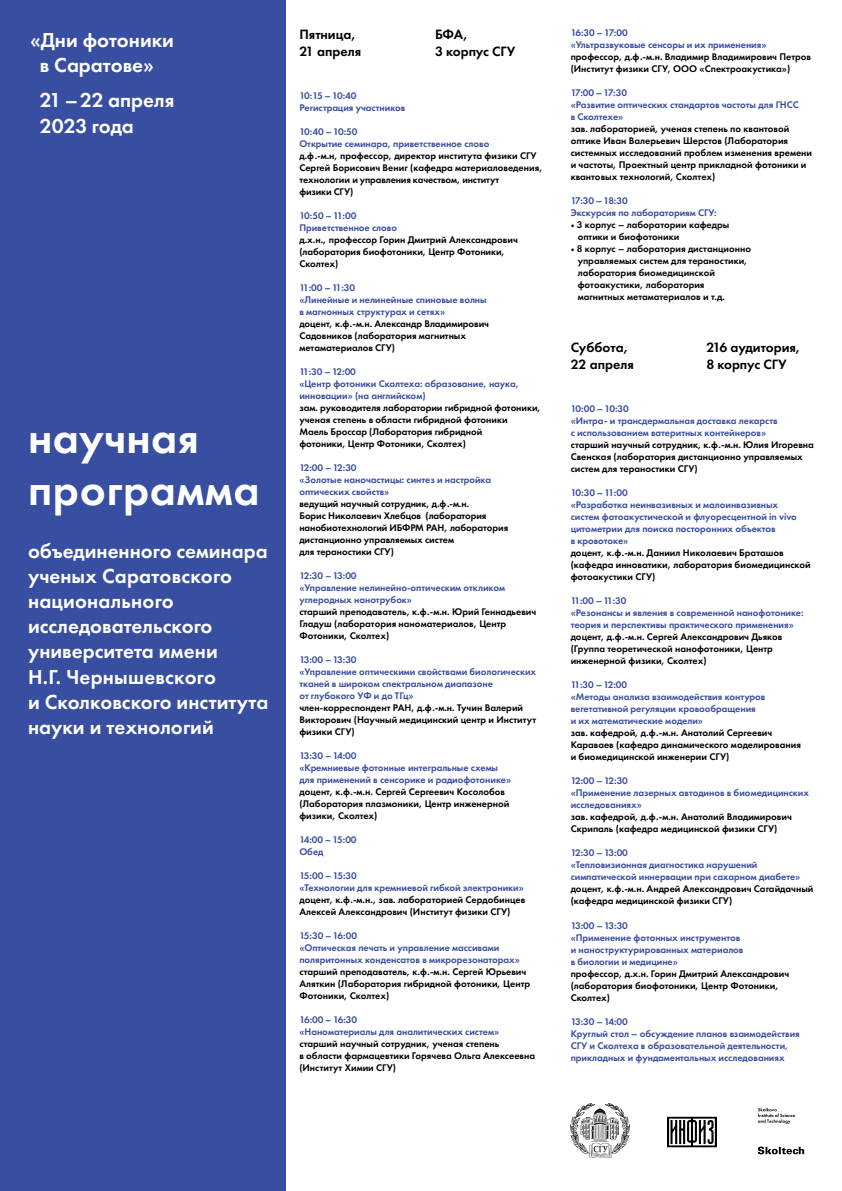
<style>
.page{position:relative;width:842px;height:1191px;background:#fff}
.page>*{position:absolute;margin:0;border:0;box-sizing:border-box;transform-origin:0 0}
.t1{font:600 46px/52px "Futura PT";letter-spacing:.015em;color:#fff}
.t2{font:600 21px/25.2px "Futura PT";color:#fff}
.t3{font:600 14px/16.8px "Futura PT";letter-spacing:-.005em;color:#000001}
.t4{font:600 10px/12px "Futura PT";color:#000001}
.t5{font:600 10px/12px "Futura PT";letter-spacing:-.005em;color:#384ea1}
.t6{font:600 10px/12px "Futura PT";color:#040503}
.s1{font-family:"Minion Pro";font-weight:400}
</style>
<div class="page">
<div style="left:0;top:0;width:285px;height:1191px;background:#384ea1"></div>
<img style="left:571px;top:1103px;width:58px;height:54px">
<img style="left:667px;top:1116px;width:50px;height:32px">
<img style="left:757px;top:1107px;width:48px;height:48px">
<h2 class="t2" style="left:30px;top:27px;width:145px;text-align:center">«Дни фотоники в Саратове»</h2>
<h2 class="t2" style="left:40px;top:87px;width:136px">21 – 22 апреля<br>2023 года</h2>
<h1 class="t1" style="left:28px;top:411px;width:233px">научная программа</h1>
<h2 class="t2" style="left:28px;top:538px;width:242px">объединенного семинара ученых Саратовского национального исследовательского университета имени<br>Н.Г. Чернышевского<br>и Сколковского института науки и технологий</h2>
<h3 class="t3" style="left:299px;top:26px;width:63px">Пятница,<br>21 апреля</h3>
<h3 class="t3" style="left:435px;top:26px;width:82px">БФА,<br>3 корпус СГУ</h3>
<p class="t5" style="left:299px;top:89px;width:108px">10:15 – 10:40<br>Регистрация участников</p>
<p class="t5" style="left:299px;top:125px;width:191px">10:40 – 10:50<br>Открытие семинара, приветственное слово</p>
<p class="t4" style="left:299px;top:149px;width:245px">д.ф.-м.н, профессор, директор института физики СГУ Сергей Борисович Вениг (кафедра материаловедения, технологии и управления качеством, институт<br>физики СГУ)</p>
<p class="t5" style="left:299px;top:209px;width:99px">10:50 – 11:00<br>Приветственное слово</p>
<p class="t4" style="left:299px;top:233px;width:220px">д.х.н., профессор Горин Дмитрий Александрович (лаборатория биофотоники, Центр Фотоники,<br>Сколтех)</p>
<p class="t5" style="left:299px;top:281px;width:189px">11:00 – 11:30<br>«Линейные и нелинейные спиновые волны в магнонных структурах и сетях»</p>
<p class="t4" style="left:299px;top:317px;width:191px">доцент, к.ф.-м.н. Александр Владимирович<br>Садовников (лаборатория магнитных метаматериалов СГУ)</p>
<p class="t5" style="left:299px;top:365px;width:221px">11:30 – 12:00<br>«Центр фотоники Сколтеха: образование, наука, инновации» (на английском)</p>
<p class="t4" style="left:299px;top:401px;width:243px">зам. руководителя лаборатории гибридной фотоники, ученая степень в области гибридной фотоники<br>Маель Броссар (Лаборатория гибридной<br>фотоники, Центр Фотоники, Сколтех)</p>
<p class="t5" style="left:299px;top:461px;width:193px">12:00 – 12:30<br>«Золотые наночастицы: синтез и настройка оптических свойств»</p>
<p class="t4" style="left:299px;top:497px;width:210px">ведущий научный сотрудник, д.ф.-м.н.<br>Борис Николаевич Хлебцов (лаборатория нанобиотехнологий ИБФРМ РАН, лаборатория дистанционно управляемых систем<br>для тераностики СГУ)</p>
<p class="t5" style="left:299px;top:569px;width:207px">12:30 – 13:00<br>«Управление нелинейно-оптическим откликом углеродных нанотрубок»</p>
<p class="t4" style="left:299px;top:605px;width:238px">cтарший преподаватель, к.ф.-м.н. Юрий Геннадьевич<br>Гладуш (лаборатория наноматериалов, Центр<br>Фотоники, Сколтех)</p>
<p class="t5" style="left:299px;top:653px;width:238px">13:00 – 13:30<br>«Управление оптическими свойствами биологических тканей в широком спектральном диапазоне<br>от глубокого УФ и до ТГц»</p>
<p class="t4" style="left:299px;top:701px;width:238px">член-корреспондент РАН, д.ф.-м.н. Тучин Валерий<br>Викторович (Научный медицинский центр и Институт физики СГУ)</p>
<p class="t5" style="left:299px;top:749px;width:213px">13:30 – 14:00<br>«Кремниевые фотонные интегральные схемы для применений в сенсорике и радиофотонике»</p>
<p class="t4" style="left:299px;top:785px;width:212px">доцент, к.ф.-м.н. Сергей Сергеевич Косолобов (Лаборатория плазмоники, Центр инженерной физики, Сколтех)</p>
<p class="t5" style="left:299px;top:833px;width:59px">14:00 – 15:00<br>Обед</p>
<p class="t5" style="left:299px;top:869px;width:226px">15:00 – 15:30<br>«Технологии для кремниевой гибкой электроники»</p>
<p class="t4" style="left:299px;top:893px;width:227px">доцент, к.ф.-м.н., зав. лабораторией Сердобинцев<br>Алексей Александрович (Институт физики СГУ)</p>
<p class="t5" style="left:299px;top:929px;width:222px">15:30 – 16:00<br>«Оптическая печать и управление массивами поляритонных конденсатов в микрорезонаторах»</p>
<p class="t4" style="left:299px;top:965px;width:232px">старший преподаватель, к.ф.-м.н. Сергей Юрьевич<br>Аляткин (Лаборатория гибридной фотоники, Центр<br>Фотоники, Сколтех)</p>
<p class="t5" style="left:299px;top:1013px;width:201px">16:00 – 16:30<br>«Наноматериалы для аналитических систем»</p>
<p class="t4" style="left:299px;top:1037px;width:237px">старший научный сотрудник, ученая степень<br>в области фармацевтики Горячева Ольга Алексеевна (Институт Химии СГУ)</p>
<p class="t5" style="left:571px;top:26px;width:197px">16:30 – 17:00<br>«Ультразвуковые сенсоры и их применения»</p>
<p class="t4" style="left:571px;top:50px;width:242px">профессор, д.ф.-м.н. Владимир Владимирович Петров (Институт физики СГУ, ООО «Спектроакустика»)</p>
<p class="t5" style="left:571px;top:86px;width:230px">17:00 – 17:30<br>«Развитие оптических стандартов частоты для ГНСС в Сколтехе»</p>
<p class="t4" style="left:571px;top:122px;width:243px">зав. лабораторией, ученая степень по квантовой оптике Иван Валерьевич Шерстов (Лаборатория системных исследований проблем изменения времени и частоты, Проектный центр прикладной фотоники и квантовых технологий, Сколтех)</p>
<p class="t5" style="left:571px;top:194px;width:148px">17:30 – 18:30<br>Экскурсия по лабораториям СГУ:</p>
<p class="t6" style="left:578px;top:218px;width:153px;text-indent:-7px"><span class="s1">•</span> 3 корпус – лаборатории кафедры оптики и биофотоники</p>
<p class="t6" style="left:578px;top:242px;width:175px;text-indent:-7px"><span class="s1">•</span> 8 корпус – лаборатория дистанционно управляемых систем для тераностики, лаборатория биомедицинской фотоакустики, лаборатория магнитных метаматериалов и т.д.</p>
<h3 class="t3" style="left:571px;top:339px;width:65px">Суббота,<br>22 апреля</h3>
<h3 class="t3" style="left:706px;top:339px;width:96px">216 аудитория,<br>8 корпус СГУ</h3>
<p class="t5" style="left:571px;top:403px;width:209px">10:00 – 10:30<br>«Интра- и трансдермальная доставка лекарств с использованием ватеритных контейнеров»</p>
<p class="t4" style="left:571px;top:439px;width:245px">старший научный сотрудник, к.ф.-м.н. Юлия Игоревна<br>Свенская (лаборатория дистанционно управляемых систем для тераностики СГУ)</p>
<p class="t5" style="left:571px;top:487px;width:228px">10:30 – 11:00<br>«Разработка неинвазивных и малоинвазивных систем фотоакустической и флуоресцентной in vivo цитометрии для поиска посторонних объектов<br>в кровотоке»</p>
<p class="t4" style="left:571px;top:547px;width:241px">доцент, к.ф.-м.н. Даниил Николаевич Браташов (кафедра инноватики, лаборатория биомедицинской фотоакустики СГУ)</p>
<p class="t5" style="left:571px;top:595px;width:234px">11:00 – 11:30<br>«Резонансы и явления в современной нанофотонике: теория и перспективы практического применения»</p>
<p class="t4" style="left:571px;top:631px;width:213px">доцент, д.ф.-м.н. Сергей Александрович Дьяков (Группа теоретической нанофотоники, Центр инженерной физики, Сколтех)</p>
<p class="t5" style="left:571px;top:679px;width:196px">11:30 – 12:00<br>«Методы анализа взаимодействия контуров вегетативной регуляции кровообращения<br>и их математические модели»</p>
<p class="t4" style="left:571px;top:727px;width:232px">зав. кафедрой, д.ф.-м.н. Анатолий Сергеевич<br>Караваев (кафедра динамического моделирования и биомедицинской инженерии СГУ)</p>
<p class="t5" style="left:571px;top:775px;width:240px">12:00 – 12:30<br>«Применение лазерных автодинов в биомедицинских исследованиях»</p>
<p class="t4" style="left:571px;top:811px;width:223px">зав. кафедрой, д.ф.-м.н. Анатолий Владимирович<br>Скрипаль (кафедра медицинской физики СГУ)</p>
<p class="t5" style="left:571px;top:847px;width:231px">12:30 – 13:00<br>«Тепловизионная диагностика нарушений симпатической иннервации при сахарном диабете»</p>
<p class="t4" style="left:571px;top:883px;width:244px">доцент, к.ф.-м.н. Андрей Александрович Сагайдачный (кафедра медицинской физики СГУ)</p>
<p class="t5" style="left:571px;top:919px;width:174px">13:00 – 13:30<br>«Применение фотонных инструментов и наноструктурированных материалов в биологии и медицине»</p>
<p class="t4" style="left:571px;top:967px;width:220px">профессор, д.х.н. Горин Дмитрий Александрович (лаборатория биофотоники, Центр Фотоники,<br>Сколтех)</p>
<p class="t5" style="left:571px;top:1015px;width:231px">13:30 – 14:00<br>Круглый стол – обсуждение планов взаимодействия СГУ и Сколтеха в образовательной деятельности, прикладных и фундаментальных исследованиях</p>
</div>
